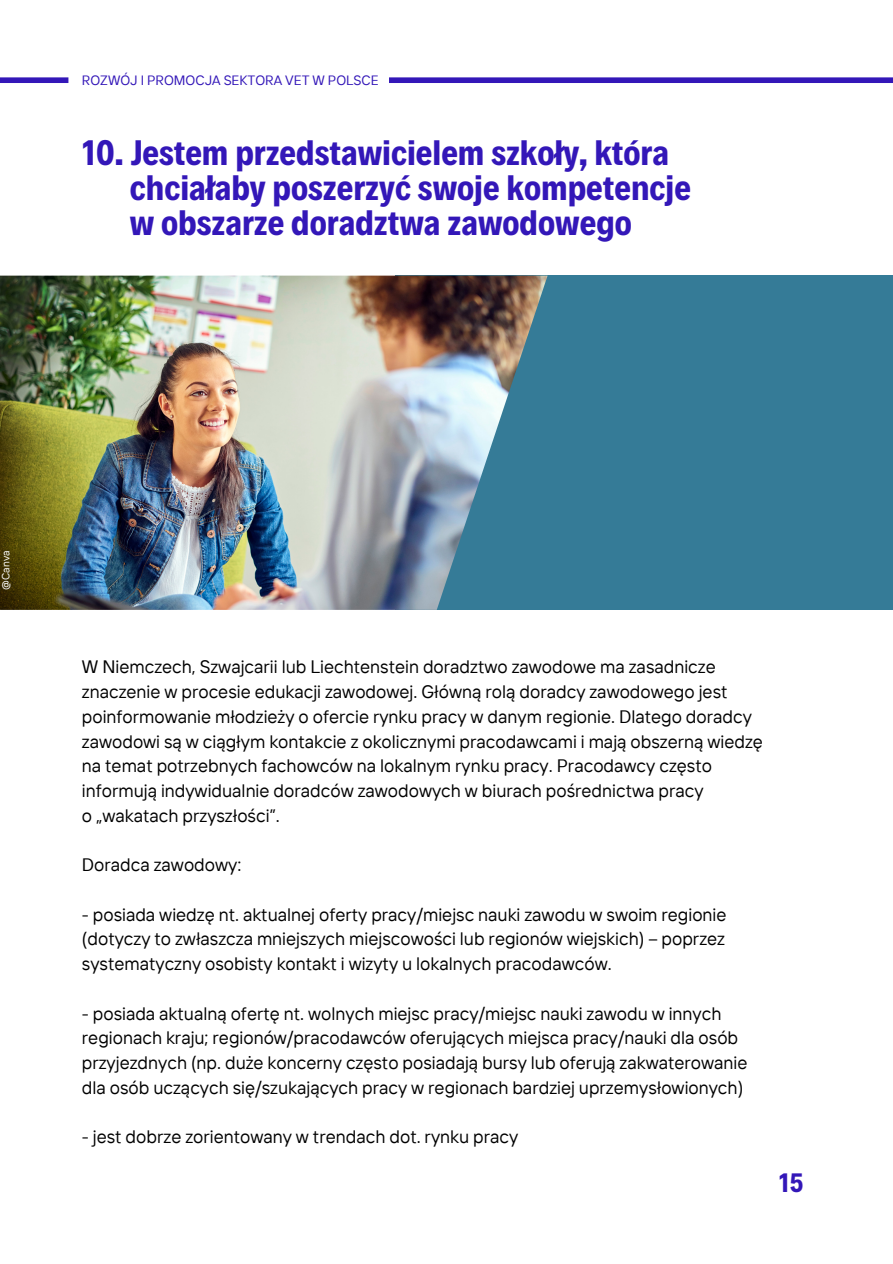
<style>
.page{position:relative;width:893px;height:1264px;background:#fff}
.page>*{position:absolute;margin:0;border:0;box-sizing:border-box;transform-origin:0 0}
.t1{font:700 35.85px "Decalotype";color:#3317b8}
.t2{font:700 27px "Decalotype";color:#3317b8}
.t3{font:18px/24.8px "TT Interphases";color:#000}
.t4{font:13.5px "TT Interphases";color:#3317b8}
.t5{font:10.5px "TT Interphases";color:#fff}
</style>
<div class="page">
<div style="left:0;top:77px;width:68px;height:6px;background:#3317b8"></div>
<div style="left:395px;top:275px;width:497px;height:334px;background:#357b97"></div>
<img style="left:0;top:275px;width:547px;height:335px">
<div style="left:389px;top:77px;width:503px;height:6px;background:#3317b8"></div>
<p class="t4" style="left:82px;top:71px;width:298px">ROZWÓJ I PROMOCJA SEKTORA VET W POLSCE</p>
<p class="t1" style="left:82px;top:129px;width:588px">10. Jestem przedstawicielem szkoły, która</p>
<p class="t1" style="left:130px;top:163px;width:562px">chciałaby poszerzyć swoje kompetencje</p>
<p class="t1" style="left:130px;top:198px;width:503px">w obszarze doradztwa zawodowego</p>
<p class="t5" style="left:-1px;top:589px;width:40px;rotate:-90deg">@Canva</p>
<p class="t3" style="left:82px;top:654px;width:682px">W Niemczech, Szwajcarii lub Liechtenstein doradztwo zawodowe ma zasadnicze znaczenie w procesie edukacji zawodowej. Główną rolą doradcy zawodowego jest poinformowanie młodzieży o ofercie rynku pracy w danym regionie. Dlatego doradcy zawodowi są w ciągłym kontakcie z okolicznymi pracodawcami i mają obszerną wiedzę na temat potrzebnych fachowców na lokalnym rynku pracy. Pracodawcy często informują indywidualnie doradców zawodowych w biurach pośrednictwa pracy</p>
<p class="t3" style="left:82px;top:802px;width:199px">o „wakatach przyszłości”.</p>
<p class="t3" style="left:82px;top:852px;width:161px">Doradca zawodowy:</p>
<p class="t3" style="left:82px;top:901px;width:646px;text-align:justify">- posiada wiedzę nt. aktualnej oferty pracy/miejsc nauki zawodu w swoim regionie (dotyczy to zwłaszcza mniejszych miejscowości lub regionów wiejskich) – poprzez systematyczny osobisty kontakt i wizyty u lokalnych pracodawców.</p>
<p class="t3" style="left:82px;top:1000px;width:667px">- posiada aktualną ofertę nt. wolnych miejsc pracy/miejsc nauki zawodu w innych regionach kraju; regionów/pracodawców oferujących miejsca pracy/nauki dla osób przyjezdnych (np. duże koncerny często posiadają bursy lub oferują zakwaterowanie dla osób uczących się/szukających pracy w regionach bardziej uprzemysłowionych)</p>
<p class="t3" style="left:82px;top:1124px;width:438px">- jest dobrze zorientowany w trendach dot. rynku pracy</p>
<p class="t2" style="left:778px;top:1165px;width:26px">15</p>
</div>
